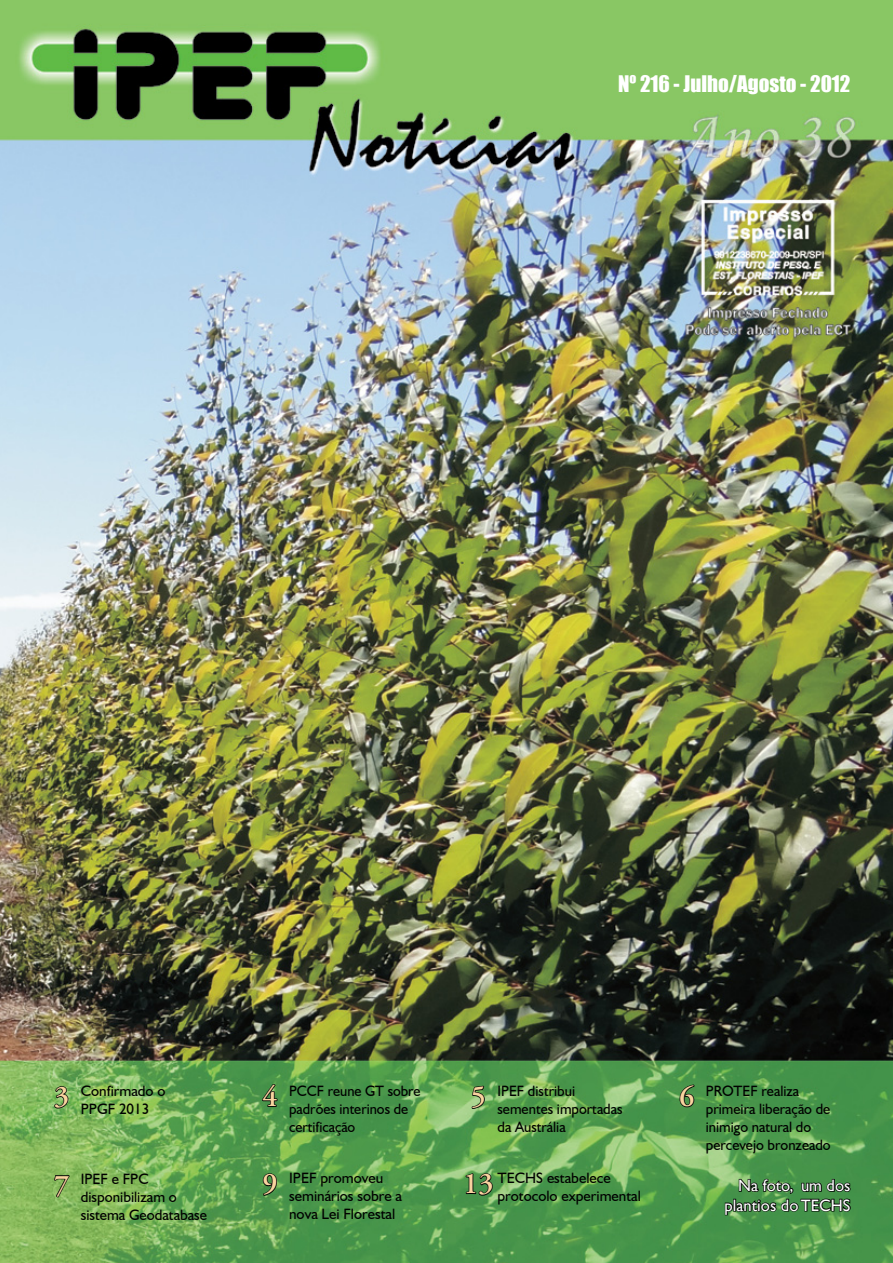
<style>
.page{position:relative;width:893px;height:1263px;background:#fff}
.page>*{position:absolute;margin:0;border:0;box-sizing:border-box;transform-origin:0 0}
.Capa-Texto{font:600 30px "Adobe Garamond Pro";color:#f9d39f}
.t1{font:21px "Impact";color:#fff}
.Corpo_do_Texto{font:16.5px "Gill Sans";color:#fff}
.Capa-Texto-2{font:15px/18px "Humanist 521 BT";color:#000}
.Capa-Texto-3{font:15px/18px "Humanist 521 BT";color:#000;scale:.96 1}
</style>
<div class="page">
<img style="left:0;top:0;width:893px;height:1263px">
<svg style="left:53px;top:1085px;width:16px;height:24px"></svg>
<svg style="left:724px;top:1178px;width:128px;height:38px;background:#336533"></svg>
<svg style="left:261px;top:1083px;width:17px;height:25px"></svg>
<svg style="left:53px;top:1174px;width:17px;height:24px"></svg>
<svg style="left:471px;top:1085px;width:14px;height:25px"></svg>
<svg style="left:262px;top:1172px;width:16px;height:24px"></svg>
<svg style="left:465px;top:1172px;width:28px;height:24px"></svg>
<svg style="left:679px;top:1084px;width:16px;height:24px"></svg>
<p class="t1" style="left:618px;top:67px;width:234px">Nº 216 - Julho/Agosto - 2012</p>
<p class="Capa-Texto" style="left:54px;top:1079px;width:17px">3</p>
<p class="Capa-Texto-2" style="left:81px;top:1081px;width:86px">Confirmado o</p>
<p class="Capa-Texto-2" style="left:81px;top:1099px;width:70px">PPGF 2013</p>
<p class="Capa-Texto" style="left:262px;top:1079px;width:17px">4</p>
<p class="Capa-Texto-3" style="left:289px;top:1081px;width:138px">PCCF reune GT sobre padrões interinos de certificação</p>
<p class="Capa-Texto" style="left:471px;top:1079px;width:17px">5</p>
<p class="Capa-Texto-2" style="left:497px;top:1081px;width:79px">IPEF distribui</p>
<p class="Capa-Texto-2" style="left:497px;top:1099px;width:127px">sementes importadas</p>
<p class="Capa-Texto-2" style="left:497px;top:1117px;width:70px">da Austrália</p>
<p class="Capa-Texto" style="left:679px;top:1079px;width:17px">6</p>
<p class="Capa-Texto-2" style="left:706px;top:1081px;width:95px">PROTEF realiza</p>
<p class="Capa-Texto-2" style="left:706px;top:1099px;width:126px">primeira liberação de inimigo natural do</p>
<p class="Capa-Texto-2" style="left:706px;top:1135px;width:126px">percevejo bronzeado</p>
<p class="Capa-Texto" style="left:54px;top:1168px;width:17px">7</p>
<p class="Capa-Texto-2" style="left:81px;top:1170px;width:69px">IPEF e FPC</p>
<p class="Capa-Texto-2" style="left:81px;top:1188px;width:98px">disponibilizam o</p>
<p class="Capa-Texto-2" style="left:81px;top:1206px;width:128px">sistema Geodatabase</p>
<p class="Capa-Texto" style="left:262px;top:1166px;width:17px">9</p>
<p class="Capa-Texto-2" style="left:289px;top:1168px;width:96px">IPEF promoveu</p>
<p class="Capa-Texto-2" style="left:289px;top:1186px;width:114px">seminários sobre a nova Lei Florestal</p>
<p class="Capa-Texto" style="left:463px;top:1166px;width:32px">13</p>
<p class="Capa-Texto-2" style="left:497px;top:1168px;width:115px">TECHS estabelece</p>
<p class="Capa-Texto-2" style="left:497px;top:1186px;width:145px">protocolo experimental</p>
<p class="Corpo_do_Texto" style="left:738px;top:1176px;width:114px">Na foto, um dos</p>
<p class="Corpo_do_Texto" style="left:725px;top:1195px;width:127px">plantios do TECHS</p>
</div>
